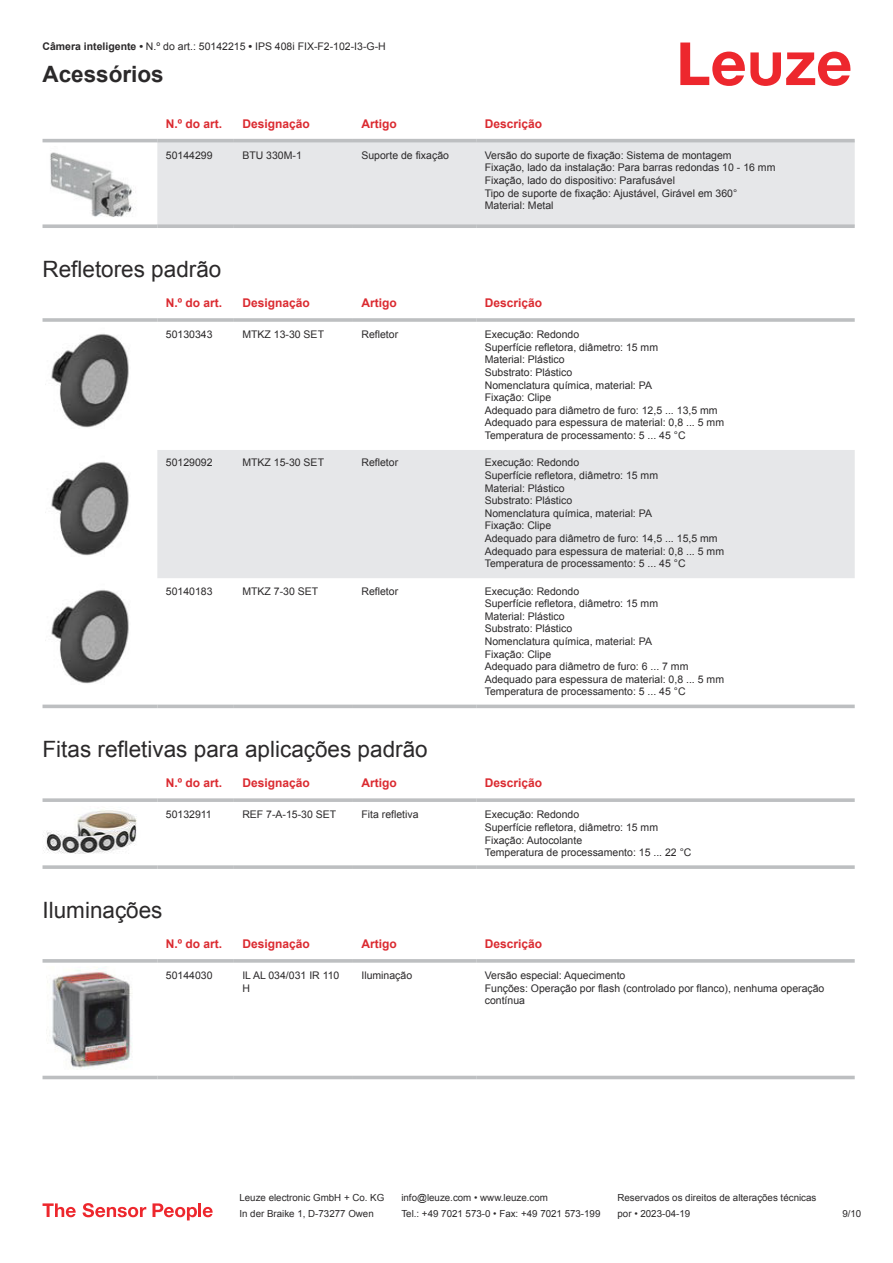
<style>
.page{position:relative;width:893px;height:1263px;background:#fff}
.page>*{position:absolute;margin:0;border:0;box-sizing:border-box;transform-origin:0 0}
.t1{font:22.5px "Arial";color:#2b292a}
.t2{font:700 22.5px "Arial";color:#2b292a}
.t3{font:700 12px "Arial";color:#db2a30}
.t4{font:10.5px/12.6px "Arial";color:#2b292a}
.t5{font:9.75px "Arial";color:#2b292a}
.s1{font-weight:700}
</style>
<div class="page">
<svg style="left:680px;top:43px;width:170px;height:43px"></svg>
<svg style="left:43px;top:138px;width:811px;height:5px"></svg>
<div style="left:157px;top:142px;width:698px;height:82px;background:#e6e7e9"></div>
<hr style="left:43px;top:139px;width:114px;height:3px;background:#bdbfc1">
<hr style="left:157px;top:139px;width:77px;height:3px;background:#bdbfc1">
<hr style="left:234px;top:139px;width:119px;height:3px;background:#bdbfc1">
<hr style="left:353px;top:139px;width:123px;height:3px;background:#bdbfc1">
<hr style="left:476px;top:139px;width:379px;height:3px;background:#bdbfc1">
<svg style="left:43px;top:224px;width:114px;height:4px"></svg>
<svg style="left:157px;top:224px;width:77px;height:4px"></svg>
<svg style="left:234px;top:224px;width:119px;height:4px"></svg>
<svg style="left:353px;top:224px;width:123px;height:4px"></svg>
<svg style="left:476px;top:224px;width:379px;height:4px;background:#c1c3c5"></svg>
<img style="left:50px;top:152px;width:86px;height:65px">
<svg style="left:43px;top:704px;width:812px;height:5px;fill:#efeff0"></svg>
<div style="left:157px;top:450px;width:698px;height:128px;background:#e6e7e9"></div>
<hr style="left:43px;top:318px;width:114px;height:4px;background:#c3c5c7">
<svg style="left:157px;top:318px;width:77px;height:4px"></svg>
<hr style="left:234px;top:318px;width:119px;height:4px;background:#c4c6c7">
<hr style="left:353px;top:318px;width:123px;height:4px;background:#c3c5c7">
<svg style="left:476px;top:318px;width:379px;height:4px;background:#c3c5c7"></svg>
<hr style="left:43px;top:705px;width:114px;height:3px;background:#bdbfc1">
<hr style="left:157px;top:705px;width:77px;height:3px;background:#bdbfc1">
<hr style="left:234px;top:705px;width:119px;height:3px;background:#bdbfc1">
<hr style="left:353px;top:705px;width:123px;height:3px;background:#bdbfc1">
<hr style="left:476px;top:705px;width:379px;height:3px;background:#bdbfc1">
<img style="left:45px;top:334px;width:84px;height:94px">
<img style="left:45px;top:462px;width:84px;height:94px">
<img style="left:45px;top:590px;width:84px;height:94px">
<svg style="left:43px;top:798px;width:114px;height:4px"></svg>
<svg style="left:157px;top:798px;width:77px;height:4px"></svg>
<svg style="left:234px;top:798px;width:119px;height:4px"></svg>
<svg style="left:353px;top:798px;width:123px;height:4px"></svg>
<svg style="left:476px;top:798px;width:379px;height:4px;background:#c3c5c7"></svg>
<svg style="left:43px;top:865px;width:114px;height:4px"></svg>
<svg style="left:157px;top:865px;width:77px;height:4px"></svg>
<svg style="left:234px;top:865px;width:119px;height:4px"></svg>
<svg style="left:353px;top:865px;width:123px;height:4px"></svg>
<svg style="left:476px;top:865px;width:379px;height:4px;background:#c3c5c7"></svg>
<img style="left:43px;top:810px;width:94px;height:44px">
<svg style="left:43px;top:966px;width:812px;height:114px"></svg>
<svg style="left:43px;top:959px;width:114px;height:4px"></svg>
<svg style="left:157px;top:959px;width:77px;height:4px"></svg>
<svg style="left:234px;top:959px;width:119px;height:4px"></svg>
<svg style="left:353px;top:959px;width:123px;height:4px"></svg>
<svg style="left:476px;top:959px;width:379px;height:4px;background:#c3c5c7"></svg>
<hr style="left:43px;top:1076px;width:114px;height:3px;background:#bdbfc1">
<hr style="left:157px;top:1076px;width:77px;height:3px;background:#bdbfc1">
<hr style="left:234px;top:1076px;width:119px;height:3px;background:#bdbfc1">
<hr style="left:353px;top:1076px;width:123px;height:3px;background:#bdbfc1">
<hr style="left:476px;top:1076px;width:379px;height:3px;background:#bdbfc1">
<img style="left:47px;top:967px;width:89px;height:106px">
<svg style="left:43px;top:1203px;width:33px;height:14px"></svg>
<svg style="left:83px;top:1203px;width:63px;height:14px"></svg>
<svg style="left:153px;top:1203px;width:44px;height:17px"></svg>
<hr style="left:198px;top:1203px;width:3px;height:14px;background:#ed272d">
<svg style="left:203px;top:1207px;width:10px;height:10px"></svg>
<p class="t4" style="left:43px;top:41px;width:345px"><span class="s1">Câmera inteligente •</span> N.º do art.: 50142215 <span class="s1">•</span> IPS 408i FIX-F2-102-I3-G-H</p>
<h1 class="t2" style="left:43px;top:66px;width:123px">Acessórios</h1>
<p class="t3" style="left:166px;top:119px;width:58px">N.º do art.</p>
<p class="t3" style="left:242px;top:119px;width:69px">Designação</p>
<p class="t3" style="left:361px;top:119px;width:37px">Artigo</p>
<p class="t3" style="left:485px;top:119px;width:59px">Descrição</p>
<p class="t4" style="left:166px;top:150px;width:48px">50144299</p>
<p class="t4" style="left:242px;top:150px;width:61px">BTU 330M-1</p>
<p class="t4" style="left:361px;top:150px;width:89px">Suporte de fixação</p>
<p class="t4" style="left:485px;top:150px;width:292px">Versão do suporte de fixação: Sistema de montagem<br>Fixação, lado da instalação: Para barras redondas 10 - 16 mm Fixação, lado do dispositivo: Parafusável<br>Tipo de suporte de fixação: Ajustável, Girável em 360° Material: Metal</p>
<h1 class="t1" style="left:43px;top:260px;width:180px">Refletores padrão</h1>
<p class="t3" style="left:166px;top:298px;width:58px">N.º do art.</p>
<p class="t3" style="left:242px;top:298px;width:69px">Designação</p>
<p class="t3" style="left:361px;top:298px;width:37px">Artigo</p>
<p class="t3" style="left:485px;top:298px;width:59px">Descrição</p>
<p class="t4" style="left:166px;top:329px;width:48px">50130343</p>
<p class="t4" style="left:242px;top:329px;width:83px">MTKZ 13-30 SET</p>
<p class="t4" style="left:361px;top:329px;width:38px">Refletor</p>
<p class="t4" style="left:485px;top:329px;width:241px">Execução: Redondo<br>Superfície refletora, diâmetro: 15 mm<br>Material: Plástico<br>Substrato: Plástico<br>Nomenclatura química, material: PA<br>Fixação: Clipe<br>Adequado para diâmetro de furo: 12,5 ... 13,5 mm<br>Adequado para espessura de material: 0,8 ... 5 mm<br>Temperatura de processamento: 5 ... 45 °C</p>
<p class="t4" style="left:166px;top:457px;width:48px">50129092</p>
<p class="t4" style="left:242px;top:457px;width:83px">MTKZ 15-30 SET</p>
<p class="t4" style="left:361px;top:457px;width:38px">Refletor</p>
<p class="t4" style="left:485px;top:457px;width:241px">Execução: Redondo<br>Superfície refletora, diâmetro: 15 mm<br>Material: Plástico<br>Substrato: Plástico<br>Nomenclatura química, material: PA<br>Fixação: Clipe<br>Adequado para diâmetro de furo: 14,5 ... 15,5 mm<br>Adequado para espessura de material: 0,8 ... 5 mm<br>Temperatura de processamento: 5 ... 45 °C</p>
<p class="t4" style="left:166px;top:586px;width:48px">50140183</p>
<p class="t4" style="left:242px;top:586px;width:77px">MTKZ 7-30 SET</p>
<p class="t4" style="left:361px;top:586px;width:38px">Refletor</p>
<p class="t4" style="left:485px;top:586px;width:241px">Execução: Redondo<br>Superfície refletora, diâmetro: 15 mm<br>Material: Plástico<br>Substrato: Plástico<br>Nomenclatura química, material: PA<br>Fixação: Clipe<br>Adequado para diâmetro de furo: 6 ... 7 mm<br>Adequado para espessura de material: 0,8 ... 5 mm<br>Temperatura de processamento: 5 ... 45 °C</p>
<h1 class="t1" style="left:43px;top:740px;width:387px">Fitas refletivas para aplicações padrão</h1>
<p class="t3" style="left:166px;top:778px;width:58px">N.º do art.</p>
<p class="t3" style="left:242px;top:778px;width:69px">Designação</p>
<p class="t3" style="left:361px;top:778px;width:37px">Artigo</p>
<p class="t3" style="left:485px;top:778px;width:59px">Descrição</p>
<p class="t4" style="left:166px;top:809px;width:47px">50132911</p>
<p class="t4" style="left:242px;top:809px;width:95px">REF 7-A-15-30 SET</p>
<p class="t4" style="left:361px;top:809px;width:59px">Fita refletiva</p>
<p class="t4" style="left:485px;top:809px;width:208px">Execução: Redondo<br>Superfície refletora, diâmetro: 15 mm<br>Fixação: Autocolante<br>Temperatura de processamento: 15 ... 22 °C</p>
<h1 class="t1" style="left:43px;top:901px;width:122px">Iluminações</h1>
<p class="t3" style="left:166px;top:939px;width:58px">N.º do art.</p>
<p class="t3" style="left:242px;top:939px;width:69px">Designação</p>
<p class="t3" style="left:361px;top:939px;width:37px">Artigo</p>
<p class="t3" style="left:485px;top:939px;width:59px">Descrição</p>
<p class="t4" style="left:166px;top:970px;width:48px">50144030</p>
<p class="t4" style="left:242px;top:970px;width:99px">IL AL 034/031 IR 110<br>H</p>
<p class="t4" style="left:361px;top:970px;width:52px">Iluminação</p>
<p class="t4" style="left:485px;top:970px;width:341px">Versão especial: Aquecimento<br>Funções: Operação por flash (controlado por flanco), nenhuma operação contínua</p>
<p class="t5" style="left:239px;top:1194px;width:146px">Leuze electronic GmbH + Co. KG</p>
<p class="t5" style="left:401px;top:1194px;width:148px">info@leuze.com • www.leuze.com</p>
<p class="t5" style="left:617px;top:1194px;width:200px">Reservados os direitos de alterações técnicas</p>
<p class="t5" style="left:239px;top:1210px;width:136px">In der Braike 1, D-73277 Owen</p>
<p class="t5" style="left:401px;top:1210px;width:201px">Tel.: +49 7021 573-0 • Fax: +49 7021 573-199</p>
<p class="t5" style="left:617px;top:1210px;width:74px">por • 2023-04-19</p>
<p class="t5" style="left:842px;top:1210px;width:20px">9 /10</p>
</div>
